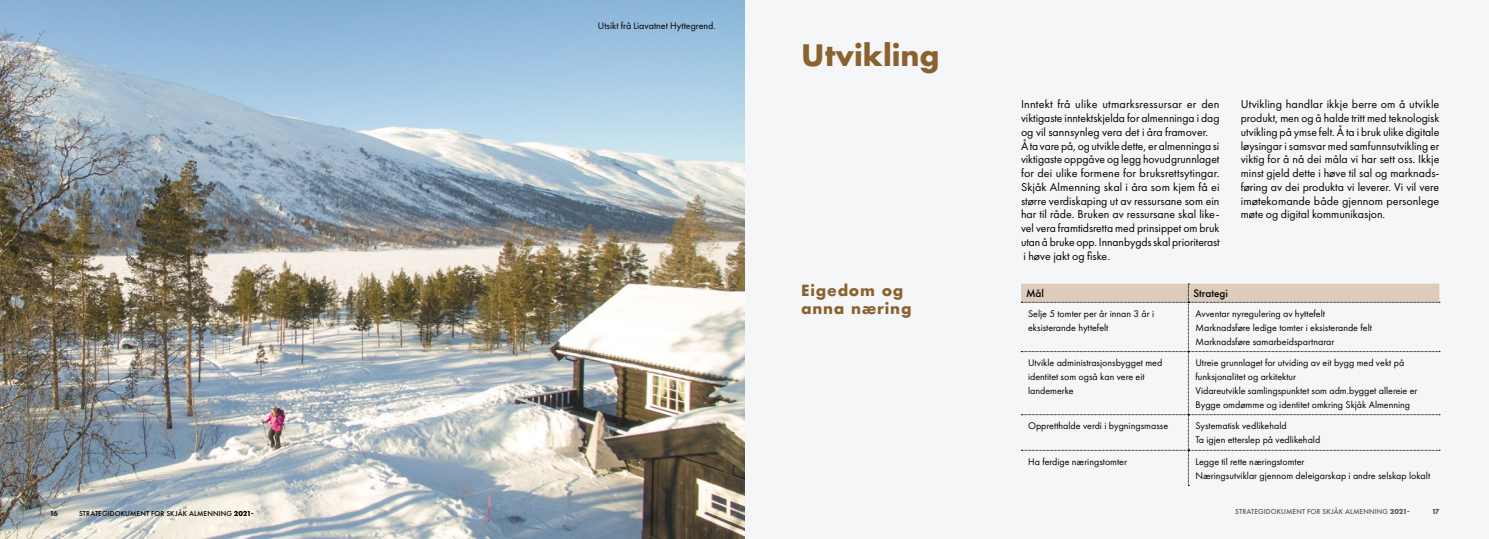
<style>
.page{position:relative;width:1489px;height:539px;background:#fff}
.page>*{position:absolute;margin:0;border:0;box-sizing:border-box;transform-origin:0 0}
.t1{font:700 28.75px "Futura";color:#8a612f}
.t2{font:700 15px "Futura";letter-spacing:.05em;color:#8a612f}
.t3{font:11.88px/13.8px "Futura PT";color:#000;text-align:justify}
.t4{font:500 11.25px "Futura PT";color:#000}
.t5{font:10px/13.8px "Futura PT";color:#000}
.t6{font:500 7.5px "Futura PT";letter-spacing:.01em;color:#323232}
.t7{font:500 7.5px "Futura PT";letter-spacing:.01em;color:#000}
.t8{font:700 7.5px "Futura PT";color:#323232}
.t9{font:700 7.5px "Futura PT";color:#000}
.s1{font-weight:700}
</style>
<div class="page">
<div style="left:0;top:0;width:1488px;height:539px;background:#f4f6f7"></div>
<svg style="left:1021px;top:283px;width:418px;height:203px"></svg>
<img style="left:0;top:0;width:744px;height:539px">
<p class="t9" style="left:50px;top:508px;width:10px">16</p>
<p class="t7" style="left:79px;top:509px;width:176px">STRATEGIDOKUMENT FOR SKJÅK ALMENNING <span class="s1">2021-</span></p>
<p class="t5" style="left:598px;top:19px;width:119px">Utsikt frå Liavatnet Hyttegrend.</p>
<p class="t1" style="left:801px;top:35px;width:140px">Utvikling</p>
<p class="t2" style="left:801px;top:279px;width:104px">Eigedom og</p>
<p class="t2" style="left:801px;top:297px;width:112px">anna næring</p>
<p class="t3" style="left:1020px;top:97px;width:200px">Inntekt frå ulike utmarksressursar er den viktigaste inntektskjelda for almenninga i dag og vil sannsynleg vera det i åra framover.</p>
<p class="t3" style="left:1020px;top:139px;width:200px">Å ta vare på, og utvikle dette, er almenninga si viktigaste oppgåve og legg hovudgrunnlaget for dei ulike formene for bruksrettsytingar.<br>Skjåk Almenning skal i åra som kjem få ei større verdiskaping ut av ressursane som ein har til råde. Bruken av ressursane skal like&shy;vel vera framtidsretta med prinsippet om bruk utan å bruke opp. Innanbygds skal prioriterast i høve jakt og fiske.</p>
<p class="t4" style="left:1025px;top:287px;width:20px">Mål</p>
<p class="t4" style="left:1193px;top:287px;width:36px">Strategi</p>
<p class="t5" style="left:1028px;top:307px;width:128px">Selje 5 tomter per år innan 3 år i eksisterande hyttefelt</p>
<p class="t5" style="left:1195px;top:307px;width:131px">Avventar nyregulering av hyttefelt</p>
<p class="t3" style="left:1240px;top:97px;width:200px">Utvikling handlar ikkje berre om å utvikle produkt, men og å halde tritt med teknologisk utvikling på ymse felt. Å ta i bruk ulike digitale løysingar i samsvar med samfunnsutvikling er viktig for å nå dei måla vi har sett oss. Ikkje minst gjeld dette i høve til sal og marknads&shy;føring av dei produkta vi leverer. Vi vil vere imøtekomande både gjennom personlege møte og digital kommunikasjon.</p>
<p class="t5" style="left:1195px;top:320px;width:178px">Marknadsføre ledige tomter i eksisterande felt</p>
<p class="t5" style="left:1195px;top:334px;width:140px">Marknadsføre samarbeidspartnarar</p>
<p class="t5" style="left:1028px;top:356px;width:136px">Utvikle administrasjonsbygget med identitet som også kan vere eit landemerke</p>
<p class="t5" style="left:1195px;top:356px;width:210px">Utreie grunnlaget for utviding av eit bygg med vekt på funksjonalitet og arkitektur</p>
<p class="t5" style="left:1195px;top:383px;width:223px">Vidareutvikle samlingspunktet som adm.bygget allereie er</p>
<p class="t5" style="left:1195px;top:397px;width:216px">Bygge omdømme og identitet omkring Skjåk Almenning</p>
<p class="t5" style="left:1028px;top:419px;width:141px">Oppretthalde verdi i bygningsmasse</p>
<p class="t5" style="left:1195px;top:419px;width:93px">Systematisk vedlikehald</p>
<p class="t5" style="left:1195px;top:433px;width:126px">Ta igjen etterslep på vedlikehald</p>
<p class="t5" style="left:1028px;top:454px;width:100px">Ha ferdige næringstomter</p>
<p class="t5" style="left:1195px;top:454px;width:110px">Legge til rette næringstomter</p>
<p class="t5" style="left:1195px;top:468px;width:236px">Næringsutviklar gjennom deleigarskap i andre selskap lokalt</p>
<p class="t6" style="left:1235px;top:506px;width:176px">STRATEGIDOKUMENT FOR SKJÅK ALMENNING <span class="s1">2021-</span></p>
<p class="t8" style="left:1430px;top:506px;width:10px">17</p>
</div>
